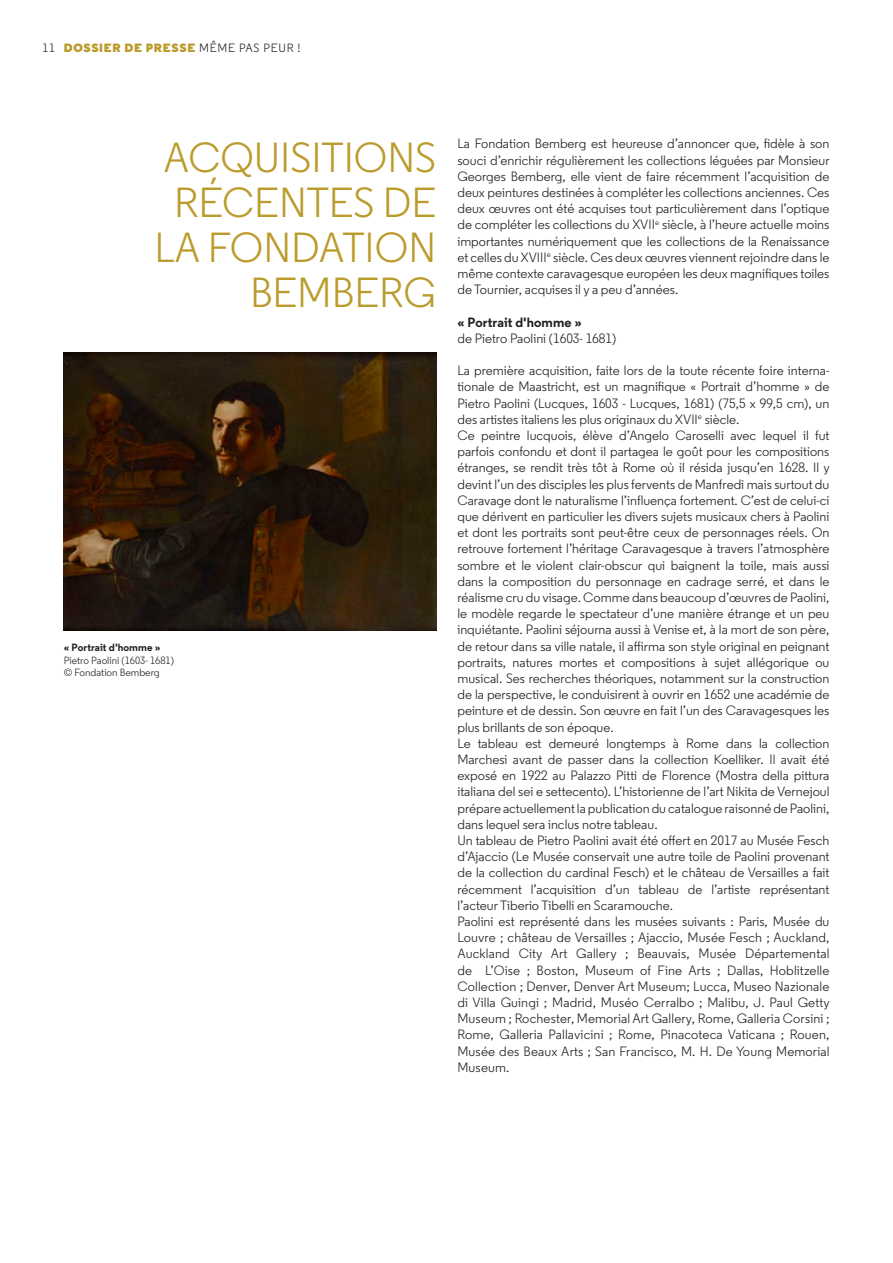
<style>
.page{position:relative;width:893px;height:1263px;background:#fff}
.page>*{position:absolute;margin:0;border:0;box-sizing:border-box;transform-origin:0 0}
.t1{font:42px/45px "Regular";color:#ba9b2b;text-align:right}
.t2{font:13.5px/16.2px "Regular";color:#212121;text-align:justify}
.t3{font:700 13.5px "Regular";letter-spacing:.005em;color:#231f20}
.t4{font:900 12px "Regular";letter-spacing:.06em;color:#ba9b2b}
.t5{font:10.5px/12.6px "Regular";color:#212121}
.t6{font:700 10.5px "Regular";letter-spacing:.005em;color:#231f20}
.s1{font-weight:400;color:#231f20}
</style>
<div class="page">
<img style="left:64px;top:353px;width:372px;height:278px">
<p class="t4" style="left:43px;top:40px;width:260px"><span class="s1">11</span> DOSSIER DE PRESSE <span class="s1">MÊME PAS PEUR !</span></p>
<h1 class="t1" style="left:155px;top:135px;width:283px">ACQUISITIONS<br>RÉCENTES DE<br>LA FONDATION<br>BEMBERG</h1>
<p class="t6" style="left:64px;top:640px;width:98px">« Portrait d'homme »</p>
<p class="t5" style="left:64px;top:654px;width:112px">Pietro Paolini (1603- 1681) © Fondation Bemberg</p>
<p class="t2" style="left:457px;top:136px;width:374px">La Fondation Bemberg est heureuse d’annoncer que, fidèle à son souci d’enrichir régulièrement les collections léguées par Monsieur Georges Bemberg, elle vient de faire récemment l’acquisition de deux peintures destinées à compléter les collections anciennes. Ces deux œuvres ont été acquises tout particulièrement dans l’optique de compléter les collections du XVII<sup>e</sup> siècle, à l’heure actuelle moins importantes numériquement que les collections de la Renaissance et celles du XVIII<sup>e</sup> siècle. Ces deux œuvres viennent rejoindre dans le même contexte caravagesque européen les deux magnifiques toiles de Tournier, acquises il y a peu d’années.</p>
<p class="t3" style="left:457px;top:313px;width:126px">« Portrait d'homme »</p>
<p class="t2" style="left:457px;top:330px;width:160px">de Pietro Paolini (1603- 1681)</p>
<p class="t2" style="left:457px;top:362px;width:374px;text-align:left">La première acquisition, faite lors de la toute récente foire interna&shy;tionale de Maastricht, est un magnifique « Portrait d’homme » de Pietro Paolini (Lucques, 1603 - Lucques, 1681) (75,5 x 99,5 cm), un des artistes italiens les plus originaux du XVII<sup>e</sup> siècle.<br>Ce peintre lucquois, élève d’Angelo Caroselli avec lequel il fut parfois confondu et dont il partagea le goût pour les compositions étranges, se rendit très tôt à Rome où il résida jusqu’en 1628. Il y devint l’un des disciples les plus fervents de Manfredi mais surtout du Caravage dont le naturalisme l’influença fortement. C’est de celui-ci que dérivent en particulier les divers sujets musicaux chers à Paolini et dont les portraits sont peut-être ceux de personnages réels. On retrouve fortement l’héritage Caravagesque à travers l’atmosphère sombre et le violent clair-obscur qui baignent la toile, mais aussi dans la composition du personnage en cadrage serré, et dans le réalisme cru du visage. Comme dans beaucoup d’œuvres de Paolini, le modèle regarde le spectateur d’une manière étrange et un peu inquiétante. Paolini séjourna aussi à Venise et, à la mort de son père, de retour dans sa ville natale, il affirma son style original en peignant portraits, natures mortes et compositions à sujet allégorique ou musical. Ses recherches théoriques, notamment sur la construction de la perspective, le conduisirent à ouvrir en 1652 une académie de peinture et de dessin. Son œuvre en fait l’un des Caravagesques les plus brillants de son époque.<br>Le tableau est demeuré longtemps à Rome dans la collection Marchesi avant de passer dans la collection Koelliker. Il avait été exposé en 1922 au Palazzo Pitti de Florence (Mostra della pittura italiana del sei e settecento). L’historienne de l’art Nikita de Vernejoul prépare actuellement la publication du catalogue raisonné de Paolini, dans lequel sera inclus notre tableau.<br>Un tableau de Pietro Paolini avait été offert en 2017 au Musée Fesch d’Ajaccio (Le Musée conservait une autre toile de Paolini provenant de la collection du cardinal Fesch) et le château de Versailles a fait récemment l’acquisition d’un tableau de l’artiste représentant l’acteur Tiberio Tibelli en Scaramouche.<br>Paolini est représenté dans les musées suivants : Paris, Musée du Louvre ; château de Versailles ; Ajaccio, Musée Fesch ; Auckland, Auckland City Art Gallery ; Beauvais, Musée Départemental de L’Oise ; Boston, Museum of Fine Arts ; Dallas, Hoblitzelle Collection ; Denver, Denver Art Museum; Lucca, Museo Nazionale di Villa Guingi ; Madrid, Muséo Cerralbo ; Malibu, J. Paul Getty Museum ; Rochester, Memorial Art Gallery, Rome, Galleria Corsini ; Rome, Galleria Pallavicini ; Rome, Pinacoteca Vaticana ; Rouen, Musée des Beaux Arts ; San Francisco, M. H. De Young Memorial Museum.</p>
</div>
